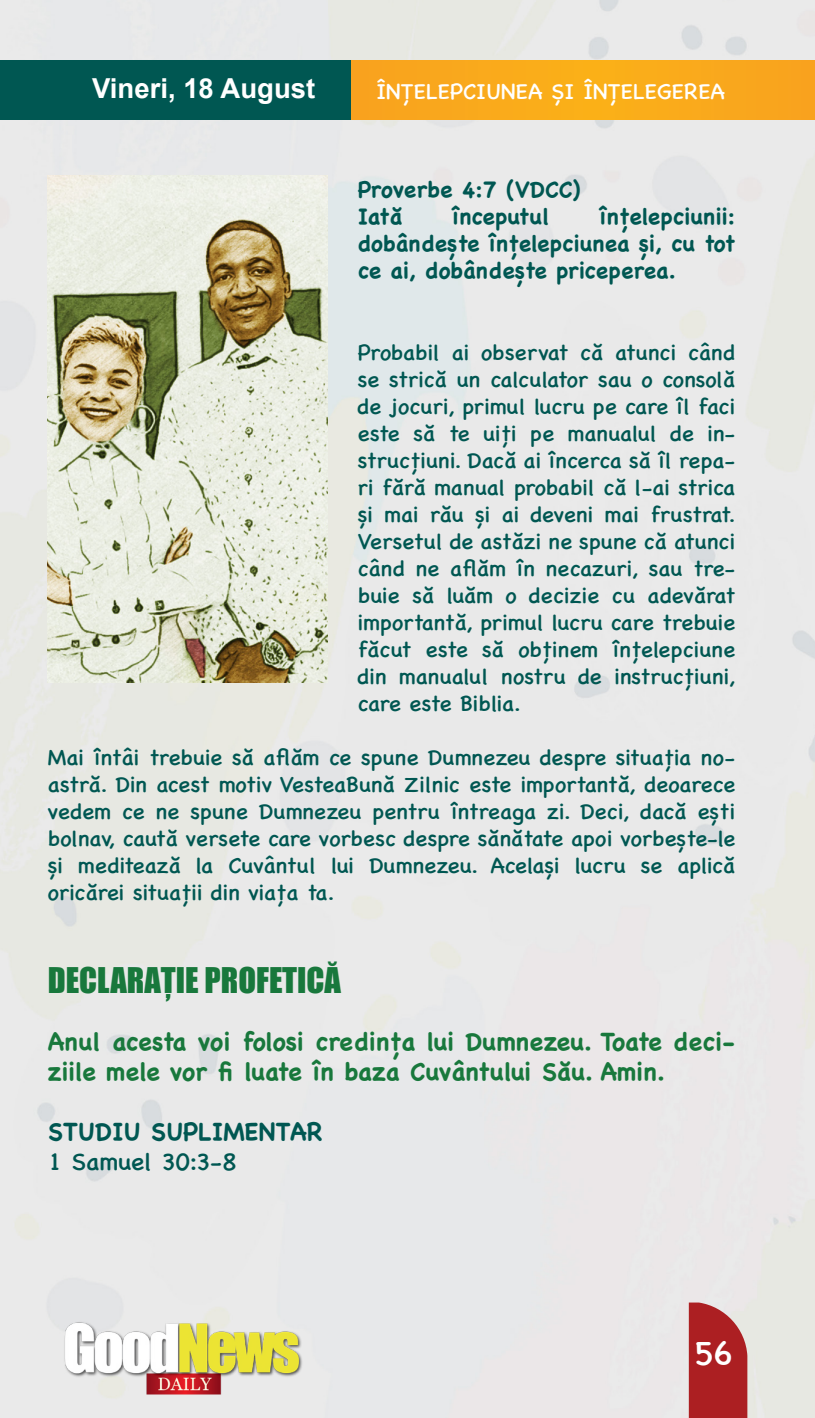
<style>
.page{position:relative;width:815px;height:1418px;background:#fff}
.page>*{position:absolute;margin:0;border:0;box-sizing:border-box;transform-origin:0 0}
.t1{font:35px "Chalkboard SE";color:#fff}
.t2{font:32.5px "Impact";color:#18783c}
.t3{font:700 27.5px "Arial";color:#fff}
.t4{font:700 25px/30px "Chalkboard SE";color:#18783c}
.t5{font:700 25px "Chalkboard SE";color:#005752}
.t6{font:25px "Chalkboard SE";color:#005752}
.t7{font:22.5px/27px "Chalkboard SE";color:#005752;text-align:justify}
.t8{font:700 22.5px/27px "Chalkboard SE";color:#005752;text-align:justify}
.t9{font:22.5px "Chalkboard SE";color:#fff}
</style>
<div class="page">
<div style="left:0;top:0;width:815px;height:1417px;background:#e9e9e9"></div>
<div style="left:168px;top:60px;width:647px;height:60px;background:#f9a91c"></div>
<div style="left:0;top:60px;width:351px;height:60px;background:#005752"></div>
<div style="left:689px;top:1302px;width:58px;height:115px;background:#ac1f22"></div>
<img style="left:59px;top:1320px;width:246px;height:76px">
<img style="left:48px;top:175px;width:280px;height:507px">
<p class="t3" style="left:92px;top:70px;width:225px">Vineri, 18 August</p>
<p class="t9" style="left:376px;top:72px;width:351px">ÎNȚELEPCIUNEA ȘI ÎNȚELEGEREA</p>
<p class="t8" style="left:358px;top:176px;width:224px">Proverbe 4:7 (VDCC)</p>
<p class="t8" style="left:358px;top:203px;width:46px">Iată</p>
<p class="t8" style="left:452px;top:203px;width:99px">începutul</p>
<p class="t8" style="left:358px;top:203px;width:379px;text-indent:241px">înțelepciunii: dobândește înțelepciunea și, cu tot ce ai, dobândește priceperea.</p>
<p class="t7" style="left:358px;top:337px;width:379px">Probabil ai observat că atunci când se strică un calculator sau o consolă de jocuri, primul lucru pe care îl faci este să te uiți pe manualul de in&shy;strucțiuni. Dacă ai încerca să îl repa&shy;ri fără manual probabil că l-ai strica și mai rău și ai deveni mai frustrat.<br>Versetul de astăzi ne spune că atunci când ne aflăm în necazuri, sau tre&shy;buie să luăm o decizie cu adevărat importantă, primul lucru care trebuie făcut este să obținem înțelepciune din manualul nostru de instrucțiuni, care este Biblia.</p>
<p class="t7" style="left:48px;top:742px;width:689px">Mai întâi trebuie să aflăm ce spune Dumnezeu despre situația no&shy;astră. Din acest motiv VesteaBună Zilnic este importantă, deoarece vedem ce ne spune Dumnezeu pentru întreaga zi. Deci, dacă ești bolnav, caută versete care vorbesc despre sănătate apoi vorbește-le și meditează la Cuvântul lui Dumnezeu. Același lucru se aplică oricărei situații din viața ta.</p>
<p class="t2" style="left:48px;top:954px;width:295px">DECLARAȚIE PROFETICĂ</p>
<p class="t4" style="left:48px;top:1026px;width:689px">Anul acesta voi folosi credința lui Dumnezeu. Toate deci&shy;ziile mele vor fi luate în baza Cuvântului Său. Amin.</p>
<p class="t5" style="left:48px;top:1116px;width:277px">STUDIU SUPLIMENTAR</p>
<p class="t6" style="left:48px;top:1139px;width:190px">1 Samuel 30:3-8</p>
<h1 class="t1" style="left:694px;top:1322px;width:40px">56</h1>
</div>
